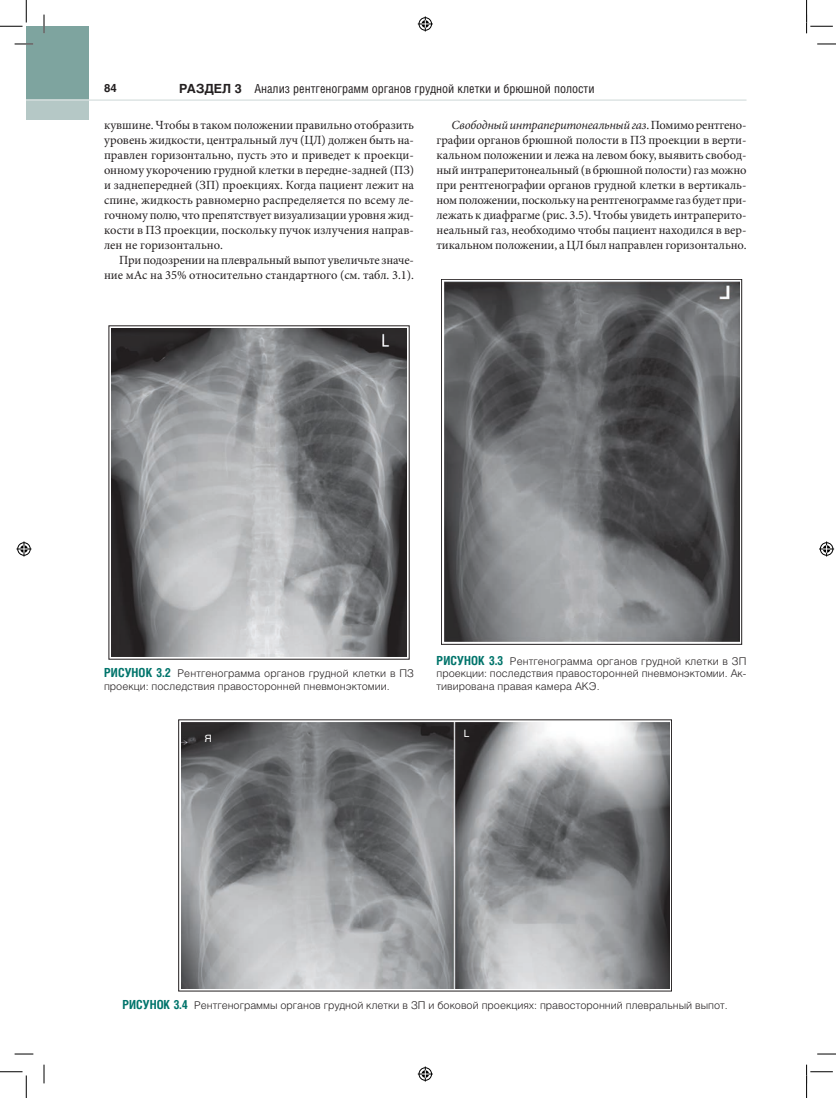
<style>
.page{position:relative;width:836px;height:1098px;background:#fff}
.page>*{position:absolute;margin:0;border:0;box-sizing:border-box;transform-origin:0 0}
.txt{font:12.5px/15px "Minion Pro";letter-spacing:-.005em;color:#231f20;text-align:justify}
.txt_min{font:12.5px/15px "Minion Pro";letter-spacing:-.01em;color:#231f20;text-align:justify}
.t1{font:12.5px "Helios Cond";color:#231f20}
.t2{font:700 11.25px "Helios";color:#231f20}
.Risunok{font:300 10.62px/12.5px "Helios";color:#231f20}
.Risunok_c{font:300 10.62px "Helios";color:#231f20}
.t3{font:10px "Helios";color:#fff}
.s1{font-family:"Helios";font-weight:700}
.s2{font-style:italic}
.s3{font-family:"Helios Cond";font-weight:700;font-size:12.5px;color:#00746b}
</style>
<div class="page">
<div style="left:26px;top:26px;width:63px;height:93px;background:#7ea49f"></div>
<div style="left:26px;top:99px;width:63px;height:20px;background:#b5c8c6"></div>
<hr style="left:26px;top:99px;width:720px;height:2px;background:#d6dfde">
<img style="left:111px;top:328px;width:296px;height:329px">
<img style="left:444px;top:282px;width:294px;height:360px">
<div style="left:441px;top:279px;width:300px;height:366px;border:1px solid #231f20"></div>
<img style="left:181px;top:722px;width:487px;height:266px">
<div style="left:178px;top:719px;width:493px;height:272px;border:1px solid #231f20"></div>
<svg style="left:15px;top:43px;width:18px;height:2px"></svg>
<svg style="left:817px;top:43px;width:18px;height:2px"></svg>
<svg style="left:15px;top:1053px;width:18px;height:2px"></svg>
<svg style="left:817px;top:1053px;width:18px;height:2px"></svg>
<svg style="left:43px;top:15px;width:2px;height:18px"></svg>
<svg style="left:43px;top:1064px;width:2px;height:19px"></svg>
<svg style="left:0;top:0;width:27px;height:27px"></svg>
<svg style="left:0;top:1071px;width:27px;height:27px"></svg>
<svg style="left:806px;top:0;width:26px;height:33px"></svg>
<svg style="left:806px;top:1064px;width:26px;height:34px"></svg>
<svg style="left:417px;top:16px;width:15px;height:15px"></svg>
<svg style="left:417px;top:1066px;width:15px;height:15px"></svg>
<svg style="left:16px;top:541px;width:15px;height:15px"></svg>
<svg style="left:819px;top:541px;width:14px;height:15px"></svg>
<svg style="left:205px;top:734px;width:6px;height:7px"></svg>
<p class="t2" style="left:104px;top:82px;width:14px">84</p>
<p class="t1" style="left:179px;top:81px;width:417px"><span class="s1">РАЗДЕЛ 3</span> Анализ рентгенограмм органов грудной клетки и брюшной полости</p>
<p class="txt" style="left:104px;top:118px;width:311px">кувшине. Чтобы в таком положении правильно отобразить уровень жидкости, центральный луч (ЦЛ) должен быть на&shy;правлен горизонтально, пусть это и приведет к проекци&shy;онному укорочению грудной клетки в передне-задней (ПЗ) и заднепередней (ЗП) проекциях. Когда пациент лежит на спине, жидкость равномерно распределяется по всему ле&shy;гочному полю, что препятствует визуализации уровня жид&shy;кости в ПЗ проекции, поскольку пучок излучения направ&shy;лен не горизонтально.</p>
<p class="txt" style="left:104px;top:253px;width:311px;text-align:right">При подозрении на плевральный выпот увеличьте значе&shy;ние мАс на 35% относительно стандартного (см. табл. 3.1).</p>
<p class="txt_min" style="left:436px;top:118px;width:311px;text-indent:15px"><span class="s2">Свободный интраперитонеальный газ</span>. Помимо рентгено&shy;графии органов брюшной полости в ПЗ проекции в верти&shy;кальном положении и лежа на левом боку, выявить свобод&shy;ный интраперитонеальный (в брюшной полости) газ можно при рентгенографии органов грудной клетки в вертикаль&shy;ном положении, поскольку на рентгенограмме газ будет при&shy;лежать к диафрагме (рис. 3.5). Чтобы увидеть интраперито&shy;неальный газ, необходимо чтобы пациент находился в вер&shy;тикальном положении, а ЦЛ был направлен горизонтально.</p>
<p class="Risunok" style="left:104px;top:667px;width:311px"><span class="s3">РИСУНОК 3.2</span> Рентгенограмма органов грудной клетки в ПЗ проекци: последствия правосторонней пневмонэктомии.</p>
<p class="Risunok" style="left:436px;top:654px;width:311px;text-align:justify"><span class="s3">РИСУНОК 3.3</span> Рентгенограмма органов грудной клетки в ЗП проекции: последствия правосторонней пневмонэктомии. Ак‑ тивирована правая камера АКЭ.</p>
<p class="t3" style="left:463px;top:727px;width:7px">L</p>
<p class="Risunok_c" style="left:122px;top:999px;width:606px"><span class="s3">РИСУНОК 3.4</span> Рентгенограммы органов грудной клетки в ЗП и боковой проекциях: правосторонний плевральный выпот.</p>
</div>
